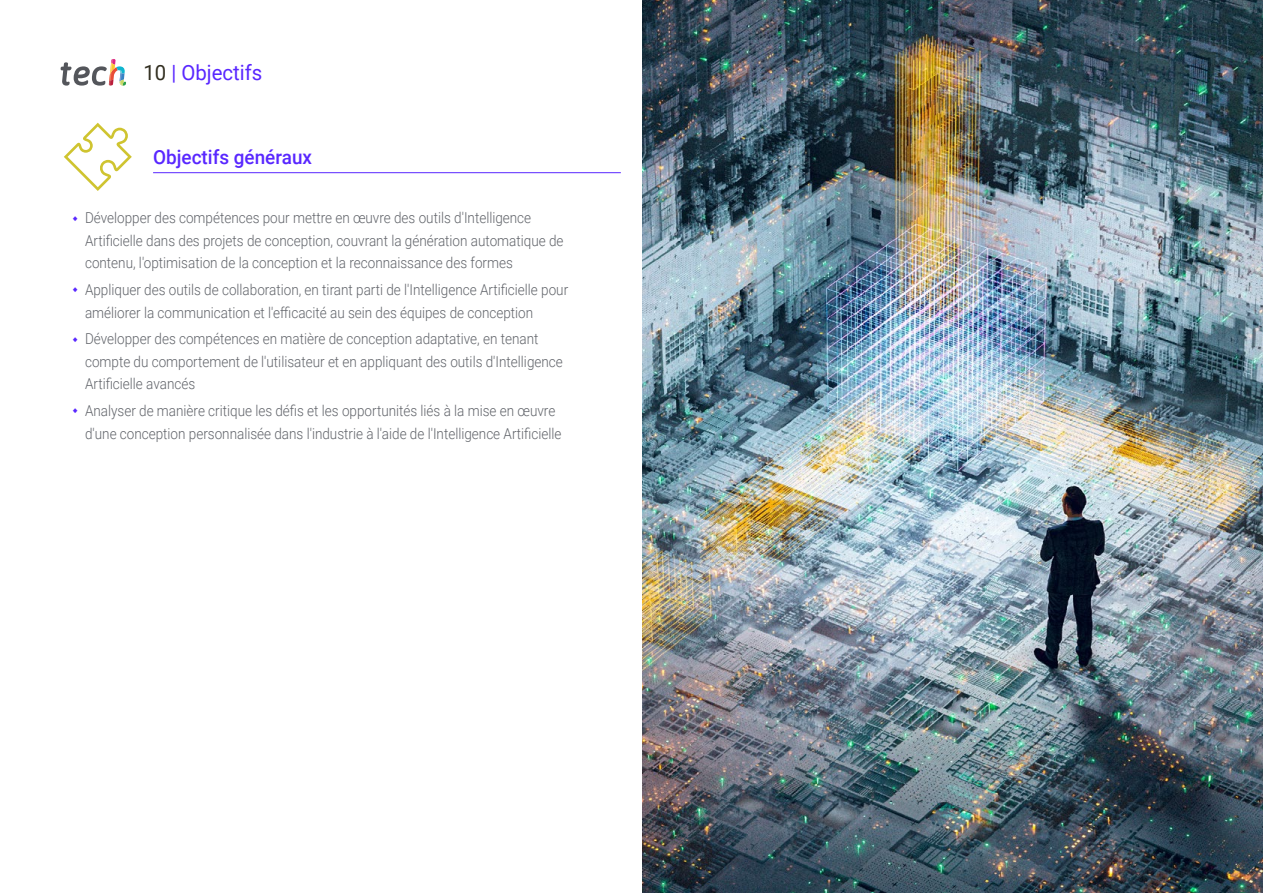
<style>
.page{position:relative;width:1263px;height:893px;background:#fff}
.page>*{position:absolute;margin:0;border:0;box-sizing:border-box;transform-origin:0 0}
.t1{font:21px "Roboto";color:#5927ff}
.t2{font:500 19.5px "Roboto";color:#5927ff}
.t3{font:300 15px/22.5px "Roboto";color:#61646a;scale:.9 1}
.s1{color:#312e20}
</style>
<div class="page">
<hr style="left:153px;top:172px;width:468px;height:1px;background:#5927ff">
<svg style="left:64px;top:123px;width:68px;height:68px"></svg>
<img style="left:642px;top:0;width:621px;height:893px">
<svg style="left:61px;top:59px;width:65px;height:27px"></svg>
<h1 class="t1" style="left:144px;top:57px;width:120px"><span class="s1">10</span> | Objectifs</h1>
<h2 class="t2" style="left:153px;top:144px;width:160px">Objectifs généraux</h2>
<p class="t3" style="left:85px;top:206px;width:533px">Développer des compétences pour mettre en œuvre des outils d'Intelligence<br>Artificielle dans des projets de conception, couvrant la génération automatique de contenu, l'optimisation de la conception et la reconnaissance des formes</p>
<p class="t3" style="left:85px;top:278px;width:538px">Appliquer des outils de collaboration, en tirant parti de l'Intelligence Artificielle pour améliorer la communication et l'efficacité au sein des équipes de conception</p>
<p class="t3" style="left:85px;top:327px;width:532px">Développer des compétences en matière de conception adaptative, en tenant compte du comportement de l'utilisateur et en appliquant des outils d'Intelligence<br>Artificielle avancés</p>
<p class="t3" style="left:85px;top:399px;width:531px">Analyser de manière critique les défis et les opportunités liés à la mise en œuvre d'une conception personnalisée dans l'industrie à l'aide de l'Intelligence Artificielle</p>
</div>
